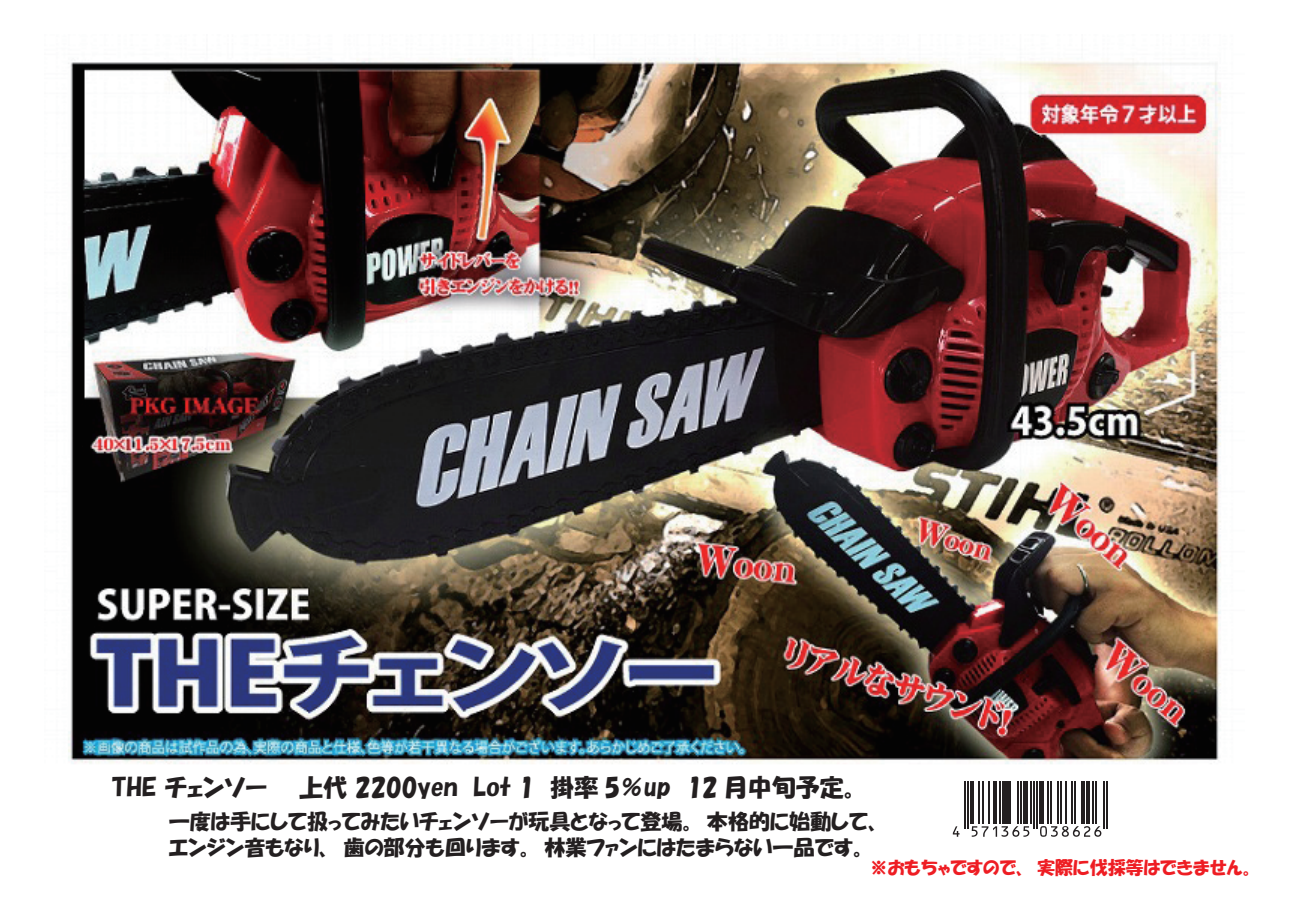
<style>
.page{position:relative;width:1289px;height:919px;background:#fff}
.page>*{position:absolute;margin:0;border:0;box-sizing:border-box;transform-origin:0 0}
.t1{font:24px "HGP Soei Kakupoptai";color:#231f20}
.t2{font:21px/25.5px "HGP Soei Kakupoptai";color:#231f20}
.t3{font:18px "HGP Soei Kakupoptai";color:#ee1d23}
</style>
<div class="page">
<img style="left:68px;top:58px;width:1153px;height:779px">
<hr style="left:964px;top:781px;width:2px;height:47px;background:#231f20">
<hr style="left:967px;top:781px;width:2px;height:47px;background:#231f20">
<hr style="left:970px;top:781px;width:3px;height:42px;background:#231f20">
<hr style="left:978px;top:781px;width:1px;height:42px;background:#231f20">
<hr style="left:982px;top:781px;width:2px;height:42px;background:#231f20">
<hr style="left:988px;top:781px;width:2px;height:42px;background:#231f20">
<hr style="left:993px;top:781px;width:3px;height:42px;background:#231f20">
<hr style="left:999px;top:781px;width:1px;height:42px;background:#231f20">
<div style="left:1002px;top:781px;width:6px;height:42px;background:#231f20"></div>
<hr style="left:1009px;top:781px;width:2px;height:42px;background:#231f20">
<hr style="left:1017px;top:781px;width:1px;height:42px;background:#231f20">
<hr style="left:1020px;top:781px;width:1px;height:42px;background:#231f20">
<hr style="left:1023px;top:781px;width:4px;height:42px;background:#231f20">
<hr style="left:1030px;top:781px;width:2px;height:42px;background:#231f20">
<hr style="left:1033px;top:781px;width:2px;height:47px;background:#231f20">
<hr style="left:1036px;top:781px;width:2px;height:47px;background:#231f20">
<div style="left:1039px;top:781px;width:5px;height:42px;background:#231f20"></div>
<hr style="left:1047px;top:781px;width:1px;height:42px;background:#231f20">
<hr style="left:1050px;top:781px;width:1px;height:42px;background:#231f20">
<hr style="left:1057px;top:781px;width:2px;height:42px;background:#231f20">
<hr style="left:1060px;top:781px;width:2px;height:42px;background:#231f20">
<hr style="left:1065px;top:781px;width:1px;height:42px;background:#231f20">
<hr style="left:1071px;top:781px;width:1px;height:42px;background:#231f20">
<hr style="left:1074px;top:781px;width:1px;height:42px;background:#231f20">
<hr style="left:1081px;top:781px;width:3px;height:42px;background:#231f20">
<hr style="left:1086px;top:781px;width:3px;height:42px;background:#231f20">
<hr style="left:1092px;top:781px;width:1px;height:42px;background:#231f20">
<hr style="left:1095px;top:781px;width:1px;height:42px;background:#231f20">
<hr style="left:1102px;top:781px;width:2px;height:47px;background:#231f20">
<hr style="left:1105px;top:781px;width:2px;height:47px;background:#231f20">
<svg style="left:952px;top:826px;width:7px;height:10px"></svg>
<svg style="left:971px;top:826px;width:58px;height:10px"></svg>
<svg style="left:1040px;top:826px;width:61px;height:10px"></svg>
<p class="t1" style="left:112px;top:775px;width:749px">THE チェンソー　　上代 2200yen Lot 1 掛率 5％up 12 月中旬予定。</p>
<p class="t2" style="left:169px;top:808px;width:714px">一度は手にして扱ってみたいチェンソーが玩具となって登場。本格的に始動して、エンジン音もなり、歯の部分も回ります。林業ファンにはたまらない一品です。</p>
<p class="t3" style="left:869px;top:858px;width:387px">※おもちゃですので、実際に伐採等はできません。</p>
</div>
